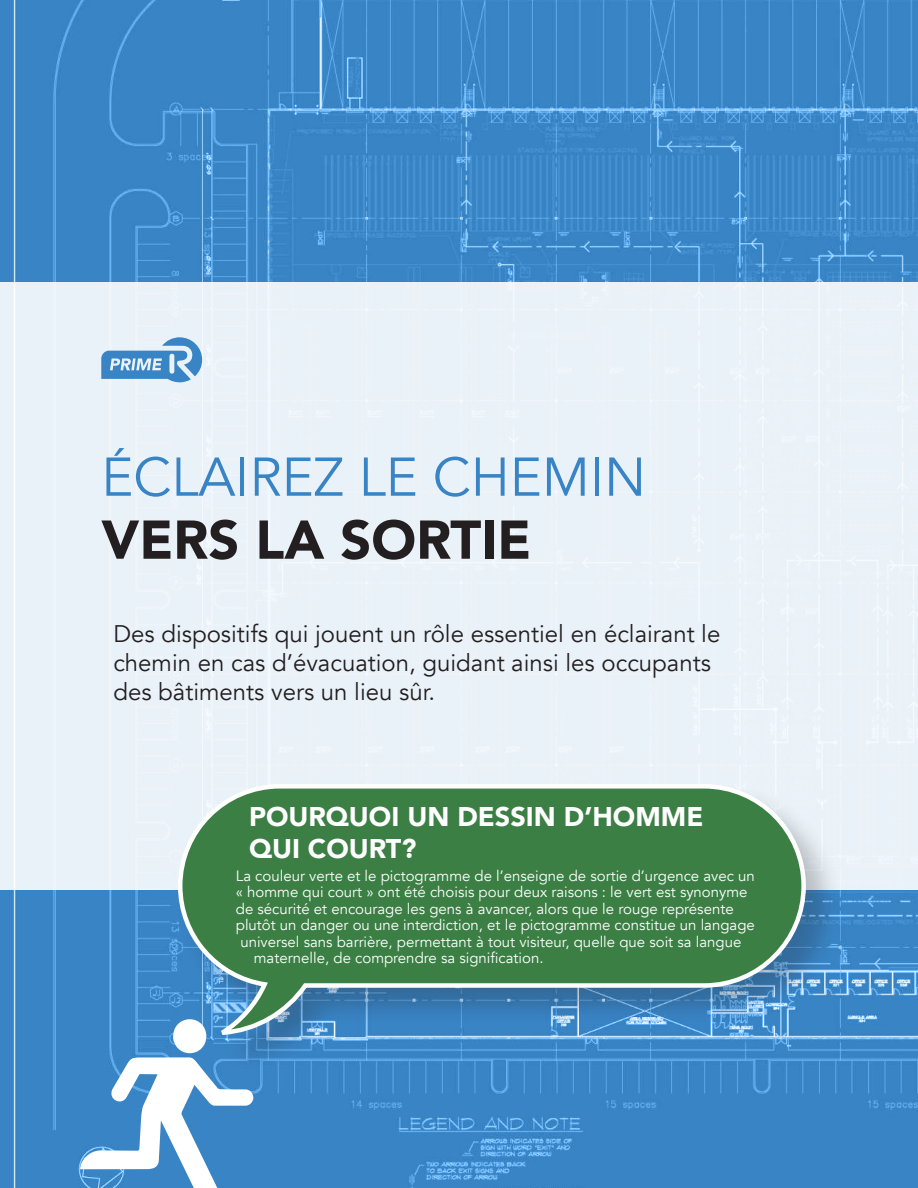
<style>
.page{position:relative;width:918px;height:1188px;background:#fff}
.page>*{position:absolute;margin:0;border:0;box-sizing:border-box;transform-origin:0 0}
.t1{font:54px "Avenir";color:#3984c5}
.t2{font:900 54px "Avenir";color:#231f20}
.t3{font:900 27px/32.4px "Avenir";color:#fff}
.t4{font:24px/28.8px "Avenir";color:#231f20}
.t5{font:15px "Avenir";color:#fff}
</style>
<div class="page">
<img style="left:0;top:0;width:918px;height:1188px">
<div style="left:0;top:282px;width:918px;height:608px;background:#eaf2f9"></div>
<svg style="left:101px;top:337px;width:101px;height:45px"></svg>
<div style="left:176px;top:782px;width:668px;height:290px;background:#231f20;opacity:.25"></div>
<svg style="left:176px;top:782px;width:632px;height:256px;background:#4c8a6d"></svg>
<svg style="left:80px;top:1019px;width:173px;height:169px"></svg>
<h1 class="t1" style="left:101px;top:445px;width:546px">ÉCLAIREZ LE CHEMIN</h1>
<h1 class="t2" style="left:101px;top:494px;width:431px">VERS LA SORTIE</h1>
<h3 class="t4" style="left:113px;top:620px;width:609px">Des dispositifs qui jouent un rôle essentiel en éclairant le chemin en cas d’évacuation, guidant ainsi les occupants des bâtiments vers un lieu sûr.</h3>
<h2 class="t3" style="left:249px;top:800px;width:456px">POURQUOI UN DESSIN D’HOMME<br>QUI COURT?</h2>
<p class="t5" style="left:236px;top:867px;width:521px">La couleur verte et le pictogramme de l’enseigne de sortie d’urgence avec un</p>
<p class="t5" style="left:236px;top:883px;width:513px">« homme qui court » ont été choisis pour deux raisons : le vert est synonyme</p>
<p class="t5" style="left:236px;top:900px;width:499px">de sécurité et encourage les gens à avancer, alors que le rouge représente</p>
<p class="t5" style="left:236px;top:916px;width:521px">plutôt un danger ou une interdiction, et le pictogramme constitue un langage</p>
<p class="t5" style="left:240px;top:933px;width:503px">universel sans barrière, permettant à tout visiteur, quelle que soit sa langue</p>
<p class="t5" style="left:254px;top:949px;width:291px">maternelle, de comprendre sa signification.</p>
</div>
